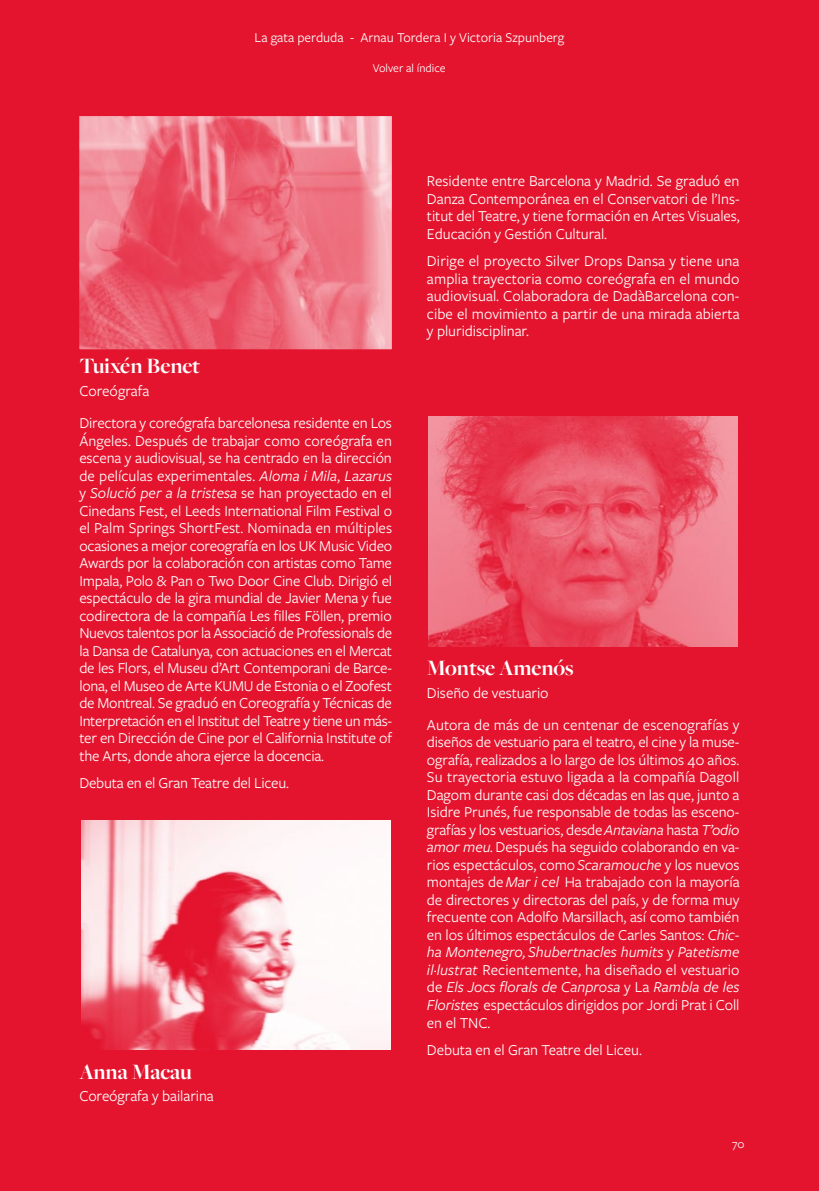
<style>
.page{position:relative;width:819px;height:1191px;background:#e4142e}
.page>*{position:absolute;margin:0;border:0;box-sizing:border-box;transform-origin:0 0}
.t1{font:700 22.75px "Freight Big Pro";letter-spacing:-.005em;color:#fff}
.t2{font:15.75px/17.5px "Freight Sans Pro";letter-spacing:-.005em;color:#fff;text-align:justify}
.t3{font:14px "Freight Sans Pro";color:#fff}
.t4{font:12.25px "Freight Sans Pro";color:#fff}
.s1{font-style:italic}
.s2{font-size:10.5px;color:#1d1d1b}
</style>
<div class="page">
<img style="left:428px;top:417px;width:309px;height:229px">
<svg style="left:79px;top:116px;width:313px;height:234px;background:#ed7281"></svg>
<img style="left:81px;top:820px;width:309px;height:229px">
<p class="t3" style="left:255px;top:28px;width:311px">La gata perduda - Arnau Tordera I y Victoria Szpunberg</p>
<p class="t4" style="left:373px;top:60px;width:74px">Volver al índice</p>
<h1 class="t1" style="left:79px;top:350px;width:122px">Tuixén Benet</h1>
<p class="t2" style="left:79px;top:381px;width:71px">Coreógrafa</p>
<p class="t2" style="left:79px;top:414px;width:314px">Directora y coreógrafa barcelonesa residente en Los Ángeles. Después de trabajar como coreógrafa en escena y audiovisual, se ha centrado en la dirección de películas experimentales. <span class="s1">Aloma i Mila</span>, <span class="s1">Lazarus </span>y <span class="s1">Solució per a la tristesa</span> se han proyectado en el Cinedans Fest, el Leeds International Film Festival o el Palm Springs ShortFest. Nominada en múltiples ocasiones a mejor coreografía en los UK Music Video Awards por la colaboración con artistas como Tame Impala, Polo &amp; Pan o Two Door Cine Club. Dirigió el espectáculo de la gira mundial de Javier Mena y fue codirectora de la compañía Les filles Föllen, premio Nuevos talentos por la Associació de Professionals de la Dansa de Catalunya, con actuaciones en el Mercat de les Flors, el Museu d’Art Contemporani de Barce&shy;lona, el Museo de Arte KUMU de Estonia o el Zoofest de Montreal. Se graduó en Coreografía y Técnicas de Interpretación en el Institut del Teatre y tiene un más&shy;ter en Dirección de Cine por el California Institute of the Arts, donde ahora ejerce la docencia.</p>
<p class="t2" style="left:79px;top:773px;width:211px">Debuta en el Gran Teatre del Liceu.</p>
<h1 class="t1" style="left:79px;top:1056px;width:114px">Anna Macau</h1>
<p class="t2" style="left:79px;top:1086px;width:136px">Coreógrafa y bailarina</p>
<p class="t2" style="left:427px;top:172px;width:314px">Residente entre Barcelona y Madrid. Se graduó en Danza Contemporánea en el Conservatori de l’Ins&shy;titut del Teatre, y tiene formación en Artes Visuales, Educación y Gestión Cultural.</p>
<p class="t2" style="left:427px;top:251px;width:314px">Dirige el proyecto Silver Drops Dansa y tiene una amplia trayectoria como coreógrafa en el mundo audiovisual. Colaboradora de DadàBarcelona con&shy;cibe el movimiento a partir de una mirada abierta y pluridisciplinar.</p>
<h1 class="t1" style="left:427px;top:653px;width:148px">Montse Amenós</h1>
<p class="t2" style="left:427px;top:683px;width:123px">Diseño de vestuario</p>
<p class="t2" style="left:427px;top:715px;width:314px">Autora de más de un centenar de escenografías y diseños de vestuario para el teatro, el cine y la muse&shy;ografía, realizados a lo largo de los últimos 40 años.<br>Su trayectoria estuvo ligada a la compañía Dagoll Dagom durante casi dos décadas en las que, junto a Isidre Prunés, fue responsable de todas las esceno&shy;grafías y los vestuarios, desde<span class="s1">Antaviana</span> hasta <span class="s1">T’odio amor meu.</span>Después ha seguido colaborando en va&shy;rios espectáculos, como<span class="s1">Scaramouche</span> y los nuevos montajes de <span class="s1">Mar i cel</span><span class="s2">.</span> Ha trabajado con la mayoría de directores y directoras del país, y de forma muy frecuente con Adolfo Marsillach, así como también en los últimos espectáculos de Carles Santos: <span class="s1">Chic&shy;ha Montenegro, Shubertnacles humits</span> y <span class="s1">Patetisme il·lustrat</span><span class="s2">.</span> Recientemente, ha diseñado el vestuario de <span class="s1">Els Jocs florals de Canprosa</span> y La <span class="s1">Rambla de les Floristes</span><span class="s2">,</span> espectáculos dirigidos por Jordi Prat i Coll en el TNC.</p>
<p class="t2" style="left:427px;top:1040px;width:216px">Debuta en el Gran Teatre del Liceu.</p>
<p class="t4" style="left:732px;top:1135px;width:14px">70</p>
</div>
